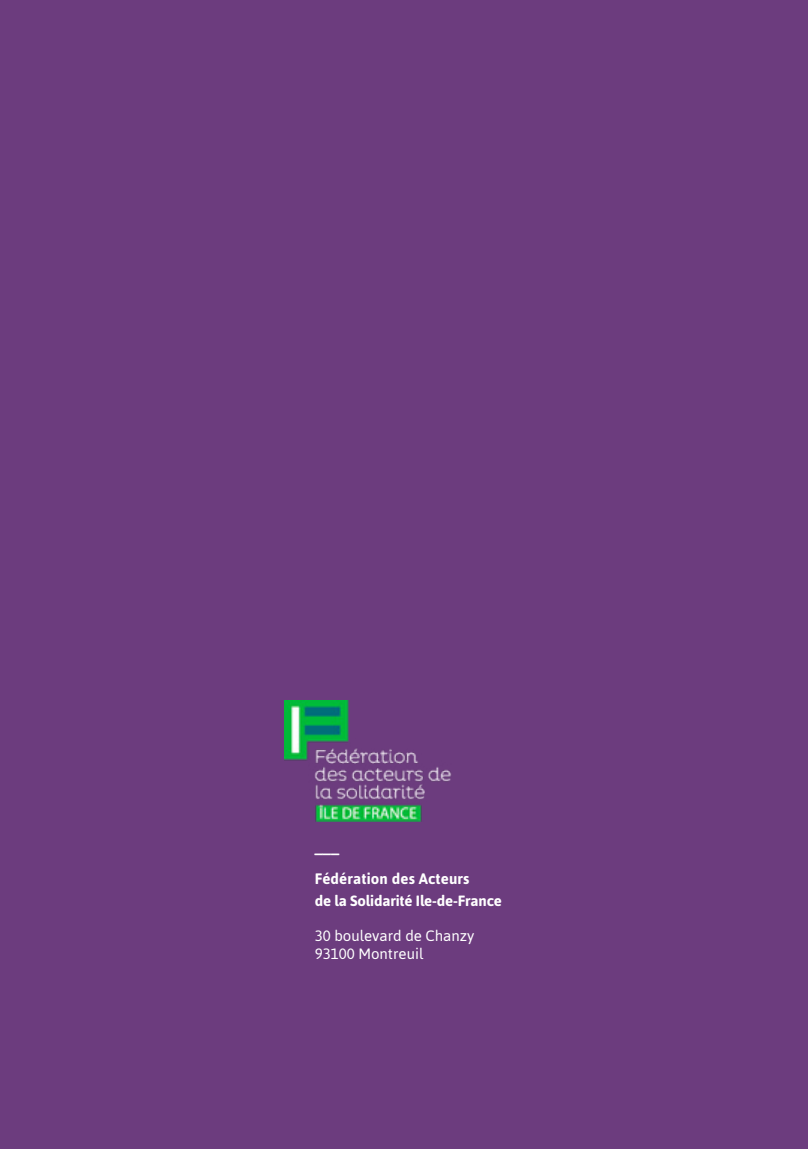
<style>
.page{position:relative;width:808px;height:1149px;background:#fff}
.page>*{position:absolute;margin:0;border:0;box-sizing:border-box;transform-origin:0 0}
.t1{font:700 15.15px/30.8px "Asap";letter-spacing:.01em;color:#fff}
.t2{font:15px/18px "Asap";color:#fff}
.t3{font:700 14.85px "Asap";letter-spacing:-.01em;color:#fff}
</style>
<div class="page">
<div style="left:0;top:0;width:808px;height:1148px;background:#6c3c7e"></div>
<img style="left:284px;top:700px;width:168px;height:121px">
<p class="t1" style="left:315px;top:832px;width:156px">___<br>Fédération des Acteurs</p>
<p class="t3" style="left:315px;top:891px;width:189px">de la Solidarité Ile-de-France</p>
<p class="t2" style="left:315px;top:925px;width:161px">30 boulevard de Chanzy<br>93100 Montreuil</p>
</div>
